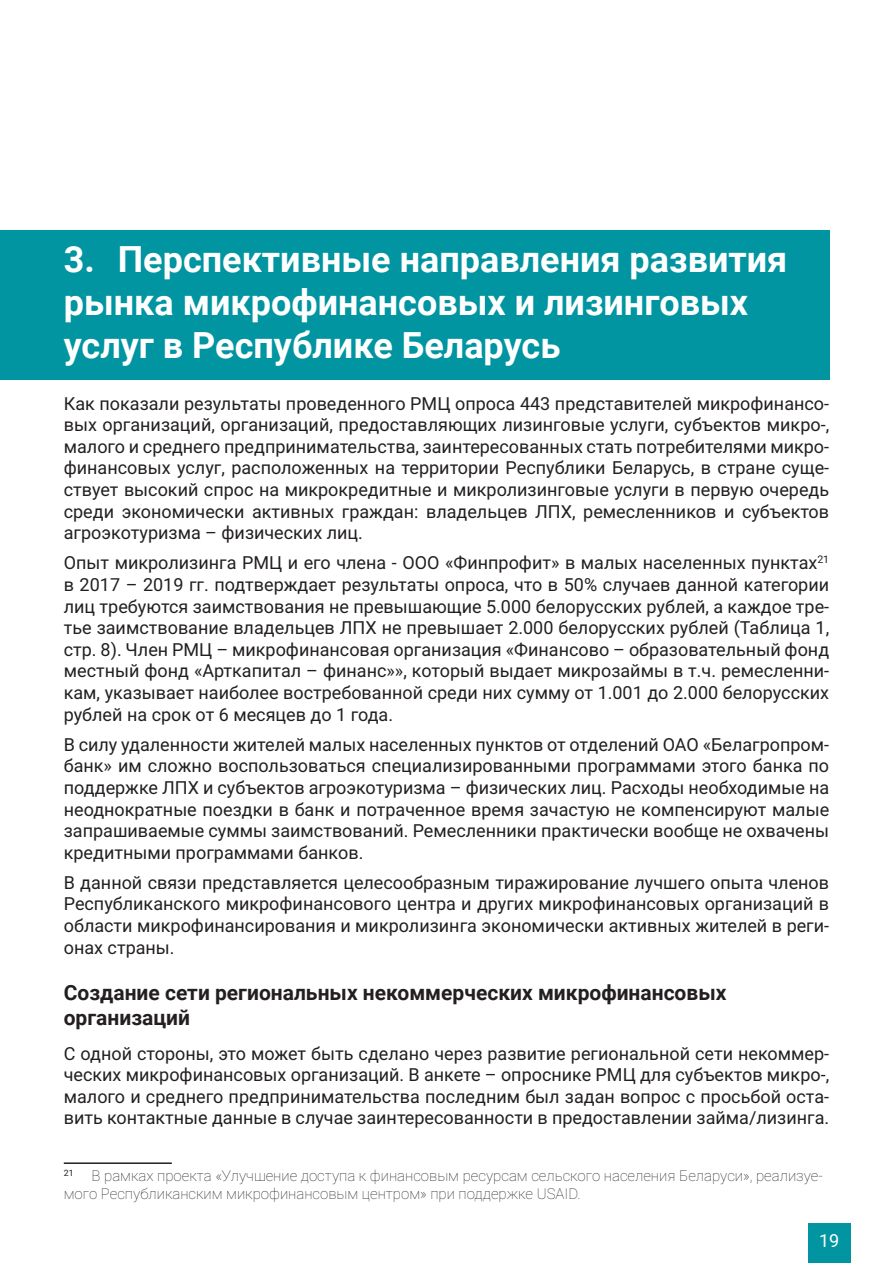
<style>
.page{position:relative;width:893px;height:1263px;background:#fff}
.page>*{position:absolute;margin:0;border:0;box-sizing:border-box;transform-origin:0 0}
.заголовок{font:700 36px/43.2px "Roboto";color:#fff}
.подзаголовок2{font:700 21px/25.2px "Roboto";color:#231f20}
.t1{font:18px/21.6px "Roboto";color:#231f20;text-align:justify}
.t2{font:18px "Roboto";color:#fff}
.Сноски{font:100 15px/18px "Roboto";color:#231f20}
</style>
<div class="page">
<div style="left:808px;top:1223px;width:42px;height:40px;background:#0095a1"></div>
<div style="left:0;top:230px;width:829px;height:149px;background:#0095a1"></div>
<hr style="left:64px;top:1162px;width:108px;height:2px;background:#231f20">
<p class="заголовок" style="left:64px;top:236px;width:725px">3. Перспективные направления развития рынка микрофинансовых и лизинговых</p>
<p class="заголовок" style="left:64px;top:322px;width:498px">услуг в Республике Беларусь</p>
<p class="t1" style="left:64px;top:392px;width:767px">Как показали результаты проведенного РМЦ опроса 443 представителей микрофинансо&shy;вых организаций, организаций, предоставляющих лизинговые услуги, субъектов микро-, малого и среднего предпринимательства, заинтересованных стать потребителями микро&shy;финансовых услуг, расположенных на территории Республики Беларусь, в стране суще&shy;ствует высокий спрос на микрокредитные и микролизинговые услуги в первую очередь среди экономически активных граждан: владельцев ЛПХ, ремесленников и субъектов агроэкотуризма – физических лиц.</p>
<p class="t1" style="left:64px;top:551px;width:767px">Опыт микролизинга РМЦ и его члена - ООО «Финпрофит» в малых населенных пунктах<sup>21 </sup>в 2017 – 2019 гг. подтверждает результаты опроса, что в 50% случаев данной категории лиц требуются заимствования не превышающие 5.000 белорусских рублей, а каждое тре&shy;тье заимствование владельцев ЛПХ не превышает 2.000 белорусских рублей (Таблица 1, стр. 8). Член РМЦ – микрофинансовая организация «Финансово – образовательный фонд местный фонд «Арткапитал – финанс»», который выдает микрозаймы в т.ч. ремесленни&shy;кам, указывает наиболее востребованной среди них сумму от 1.001 до 2.000 белорусских рублей на срок от 6 месяцев до 1 года.</p>
<p class="t1" style="left:64px;top:733px;width:767px">В силу удаленности жителей малых населенных пунктов от отделений ОАО «Белагропром&shy;банк» им сложно воспользоваться специализированными программами этого банка по поддержке ЛПХ и субъектов агроэкотуризма – физических лиц. Расходы необходимые на неоднократные поездки в банк и потраченное время зачастую не компенсируют малые запрашиваемые суммы заимствований. Ремесленники практически вообще не охвачены кредитными программами банков.</p>
<p class="t1" style="left:64px;top:871px;width:767px">В данной связи представляется целесообразным тиражирование лучшего опыта членов Республиканского микрофинансового центра и других микрофинансовых организаций в области микрофинансирования и микролизинга экономически активных жителей в реги&shy;онах страны.</p>
<p class="подзаголовок2" style="left:64px;top:979px;width:664px">Создание сети региональных некоммерческих микрофинансовых организаций</p>
<p class="t1" style="left:64px;top:1042px;width:767px">С одной стороны, это может быть сделано через развитие региональной сети некоммер&shy;ческих микрофинансовых организаций. В анкете – опроснике РМЦ для субъектов микро-, малого и среднего предпринимательства последним был задан вопрос с просьбой оста&shy;вить контактные данные в случае заинтересованности в предоставлении займа/лизинга.</p>
<p class="Сноски" style="left:64px;top:1166px;width:761px"><sup>21</sup> В рамках проекта «Улучшение доступа к финансовым ресурсам сельского населения Беларуси», реализуе&shy;мого Республиканским микрофинансовым центром» при поддержке USAID.</p>
<p class="t2" style="left:819px;top:1228px;width:22px">19</p>
</div>
